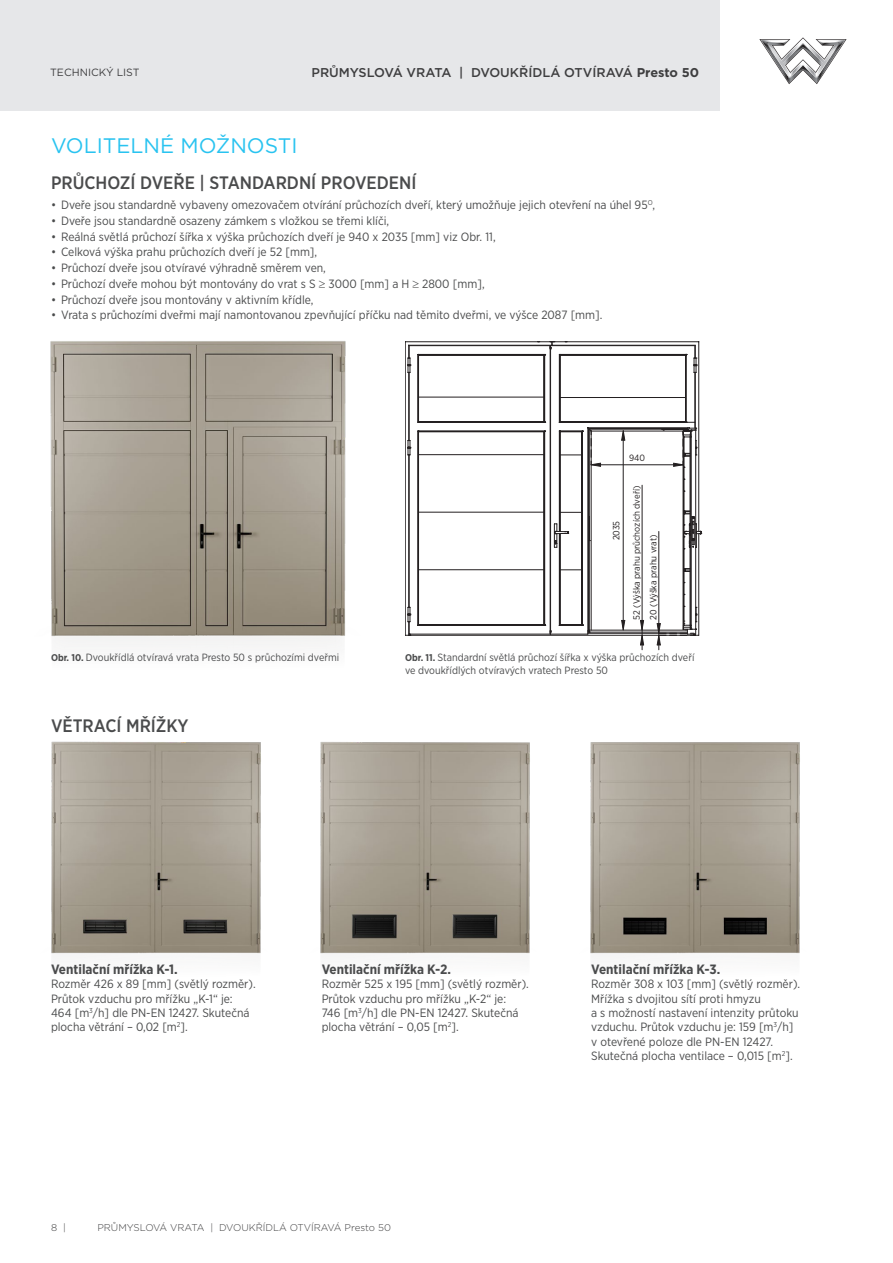
<style>
.page{position:relative;width:893px;height:1263px;background:#fff}
.page>*{position:absolute;margin:0;border:0;box-sizing:border-box;transform-origin:0 0}
.Page_header{font:21px "Gotham";color:#29c3f0}
.t1{font:500 18px "Gotham Narrow";color:#4a4b4c}
.t2{font:700 13.5px "Gotham Narrow";color:#4a4b4c}
.t3{font:500 12.75px "Gotham";color:#3e3e3f}
.t4{font:12px/14.4px "Gotham Narrow";color:#4a4b4c}
.t5{font:10.5px/12.8px "Gotham Narrow";color:#4a4b4c}
.t6{font:10.5px "Gotham";color:#3e3e3f}
.t7{font:300 9.75px "Gotham";color:#3e3e3f}
.t8{font:9.15px/16.5px "Gotham Narrow";color:#231f20}
.s1{font-weight:700}
.s2{font-weight:700;font-size:9.75px}
</style>
<div class="page">
<div style="left:0;top:0;width:721px;height:111px;background:#e6e7e9"></div>
<svg style="left:759px;top:37px;width:88px;height:47px"></svg>
<img style="left:50px;top:341px;width:296px;height:307px">
<svg style="left:640px;top:620px;width:4px;height:26px"></svg>
<svg style="left:621px;top:620px;width:4px;height:10px"></svg>
<svg style="left:621px;top:430px;width:4px;height:11px"></svg>
<hr style="left:418px;top:512px;width:126px;height:1px;background:#231f20">
<hr style="left:409px;top:372px;width:1px;height:68px;background:#231f20">
<hr style="left:409px;top:455px;width:1px;height:152px;background:#231f20">
<hr style="left:409px;top:634px;width:141px;height:1px;background:#231f20">
<hr style="left:544px;top:355px;width:1px;height:67px;background:#231f20">
<hr style="left:544px;top:431px;width:1px;height:194px;background:#231f20">
<hr style="left:418px;top:454px;width:126px;height:1px;background:#231f20">
<hr style="left:418px;top:569px;width:126px;height:1px;background:#231f20">
<hr style="left:418px;top:625px;width:127px;height:1px;background:#231f20">
<hr style="left:418px;top:624px;width:126px;height:1px;background:#231f20">
<hr style="left:418px;top:431px;width:126px;height:1px;background:#231f20">
<hr style="left:418px;top:422px;width:127px;height:1px;background:#231f20">
<hr style="left:418px;top:421px;width:126px;height:1px;background:#231f20">
<hr style="left:418px;top:354px;width:127px;height:1px;background:#231f20">
<hr style="left:418px;top:355px;width:126px;height:1px;background:#231f20">
<hr style="left:418px;top:397px;width:126px;height:1px;background:#231f20">
<hr style="left:418px;top:431px;width:1px;height:194px;background:#231f20">
<hr style="left:418px;top:355px;width:1px;height:67px;background:#231f20">
<hr style="left:686px;top:354px;width:1px;height:68px;background:#231f20">
<hr style="left:685px;top:355px;width:1px;height:67px;background:#231f20">
<hr style="left:560px;top:355px;width:1px;height:67px;background:#231f20">
<hr style="left:559px;top:355px;width:1px;height:67px;background:#231f20">
<hr style="left:560px;top:533px;width:1px;height:92px;background:#231f20">
<hr style="left:560px;top:432px;width:1px;height:99px;background:#231f20">
<hr style="left:559px;top:533px;width:1px;height:92px;background:#231f20">
<hr style="left:559px;top:431px;width:1px;height:100px;background:#231f20">
<hr style="left:560px;top:397px;width:125px;height:1px;background:#231f20">
<svg style="left:561px;top:512px;width:20px;height:1px"></svg>
<svg style="left:561px;top:569px;width:20px;height:1px"></svg>
<hr style="left:559px;top:422px;width:127px;height:1px;background:#231f20">
<hr style="left:560px;top:421px;width:125px;height:1px;background:#231f20">
<hr style="left:559px;top:354px;width:127px;height:1px;background:#231f20">
<hr style="left:560px;top:355px;width:126px;height:1px;background:#231f20">
<hr style="left:581px;top:432px;width:1px;height:193px;background:#231f20">
<hr style="left:582px;top:431px;width:1px;height:194px;background:#231f20">
<hr style="left:550px;top:346px;width:1px;height:288px;background:#231f20">
<hr style="left:551px;top:634px;width:37px;height:1px;background:#231f20">
<hr style="left:589px;top:429px;width:1px;height:201px;background:#231f20">
<hr style="left:588px;top:428px;width:1px;height:203px;background:#231f20">
<hr style="left:591px;top:431px;width:1px;height:199px;background:#231f20">
<hr style="left:588px;top:427px;width:101px;height:1px;background:#231f20">
<hr style="left:589px;top:429px;width:98px;height:1px;background:#231f20">
<hr style="left:589px;top:428px;width:98px;height:1px;background:#231f20">
<hr style="left:591px;top:431px;width:92px;height:1px;background:#231f20">
<svg style="left:559px;top:624px;width:31px;height:11px"></svg>
<hr style="left:589px;top:630px;width:98px;height:1px;background:#231f20">
<hr style="left:589px;top:632px;width:98px;height:1px;background:#231f20">
<svg style="left:554px;top:524px;width:15px;height:24px"></svg>
<hr style="left:698px;top:342px;width:1px;height:189px;background:#231f20">
<hr style="left:695px;top:372px;width:1px;height:56px;background:#231f20">
<hr style="left:552px;top:341px;width:147px;height:1px;background:#231f20">
<hr style="left:552px;top:345px;width:143px;height:1px;background:#231f20">
<hr style="left:405px;top:342px;width:1px;height:293px;background:#231f20">
<hr style="left:408px;top:455px;width:1px;height:152px;background:#231f20">
<hr style="left:408px;top:372px;width:1px;height:68px;background:#231f20">
<hr style="left:405px;top:341px;width:147px;height:1px;background:#231f20">
<hr style="left:409px;top:345px;width:143px;height:1px;background:#231f20">
<svg style="left:408px;top:440px;width:3px;height:16px"></svg>
<svg style="left:694px;top:341px;width:6px;height:32px"></svg>
<svg style="left:405px;top:341px;width:6px;height:32px"></svg>
<svg style="left:538px;top:341px;width:29px;height:15px"></svg>
<svg style="left:405px;top:607px;width:6px;height:29px"></svg>
<svg style="left:544px;top:624px;width:7px;height:11px"></svg>
<hr style="left:588px;top:633px;width:99px;height:1px;background:#231f20">
<hr style="left:410px;top:635px;width:284px;height:1px;background:#231f20">
<hr style="left:623px;top:433px;width:1px;height:195px;background:#231f20">
<hr style="left:591px;top:464px;width:92px;height:1px;background:#231f20">
<svg style="left:559px;top:427px;width:42px;height:40px"></svg>
<hr style="left:658px;top:531px;width:1px;height:119px;background:#231f20">
<svg style="left:657px;top:421px;width:45px;height:225px"></svg>
<hr style="left:642px;top:485px;width:1px;height:165px;background:#231f20">
<img style="left:51px;top:741px;width:210px;height:216px">
<img style="left:320px;top:742px;width:210px;height:215px">
<img style="left:590px;top:742px;width:210px;height:215px">
<p class="t6" style="left:50px;top:66px;width:91px">TECHNICKÝ LIST</p>
<p class="t3" style="left:311px;top:65px;width:389px">PRŮMYSLOVÁ VRATA | DVOUKŘÍDLÁ OTVÍRAVÁ <span class="s1">Presto 50</span></p>
<p class="Page_header" style="left:51px;top:132px;width:248px">VOLITELNÉ MOŽNOSTI</p>
<p class="t1" style="left:51px;top:171px;width:367px">PRŮCHOZÍ DVEŘE | STANDARDNÍ PROVEDENÍ</p>
<p class="t4" style="left:51px;top:198px;width:606px">• Dveře jsou standardně vybaveny omezovačem otvírání průchozích dveří, který umožňuje jejich otevření na úhel 95<sup>O</sup>,</p>
<p class="t4" style="left:51px;top:213px;width:340px">• Dveře jsou standardně osazeny zámkem s vložkou se třemi klíči,</p>
<p class="t4" style="left:51px;top:229px;width:446px">• Reálná světlá průchozí šířka x výška průchozích dveří je 940 x 2035 [mm] viz Obr. 11,</p>
<p class="t4" style="left:51px;top:245px;width:268px">• Celková výška prahu průchozích dveří je 52 [mm],</p>
<p class="t4" style="left:51px;top:261px;width:276px">• Průchozí dveře jsou otvíravé výhradně směrem ven,</p>
<p class="t4" style="left:51px;top:276px;width:435px">• Průchozí dveře mohou být montovány do vrat s S ≥ 3000 [mm] a H ≥ 2800 [mm],</p>
<p class="t4" style="left:51px;top:292px;width:264px">• Průchozí dveře jsou montovány v aktivním křídle,</p>
<p class="t4" style="left:51px;top:308px;width:553px">• Vrata s průchozími dveřmi mají namontovanou zpevňující příčku nad těmito dveřmi, ve výšce 2087 [mm].</p>
<p class="t8" style="left:608px;top:540px;width:21px;rotate:-90deg">2035</p>
<p class="t8" style="left:629px;top:450px;width:17px">940</p>
<p class="t8" style="left:628px;top:620px;width:135px;rotate:-90deg">52 (Výška prahu průchozích dveří)<br>20 (Výška prahu vrat)</p>
<p class="t5" style="left:51px;top:651px;width:290px"><span class="s2">Obr. 10.</span> Dvoukřídlá otvíravá vrata Presto 50 s průchozími dveřmi</p>
<p class="t5" style="left:405px;top:651px;width:291px"><span class="s2">Obr. 11.</span> Standardní světlá průchozí šířka x výška průchozích dveří ve dvoukřídlých otvíravých vratech Presto 50</p>
<p class="t1" style="left:51px;top:714px;width:139px">VĚTRACÍ MŘÍŽKY</p>
<p class="t2" style="left:51px;top:960px;width:128px">Ventilační mřížka K-1.</p>
<p class="t4" style="left:51px;top:976px;width:206px">Rozměr 426 x 89 [mm] (světlý rozměr).<br>Průtok vzduchu pro mřížku „K-1“ je:<br>464 [m<sup>3</sup>/h] dle PN-EN 12427. Skutečná plocha větrání – 0,02 [m<sup>2</sup>].</p>
<p class="t2" style="left:322px;top:960px;width:131px">Ventilační mřížka K-2.</p>
<p class="t4" style="left:322px;top:976px;width:209px">Rozměr 525 x 195 [mm] (světlý rozměr).<br>Průtok vzduchu pro mřížku „K-2“ je:<br>746 [m<sup>3</sup>/h] dle PN-EN 12427. Skutečná plocha větrání – 0,05 [m<sup>2</sup>].</p>
<p class="t2" style="left:591px;top:960px;width:131px">Ventilační mřížka K-3.</p>
<p class="t4" style="left:591px;top:976px;width:211px">Rozměr 308 x 103 [mm] (světlý rozměr).<br>Mřížka s dvojitou sítí proti hmyzu<br>a s možností nastavení intenzity průtoku vzduchu. Průtok vzduchu je: 159 [m<sup>3</sup>/h] v otevřené poloze dle PN-EN 12427.<br>Skutečná plocha ventilace – 0,015 [m<sup>2</sup>].</p>
<p class="t7" style="left:51px;top:1221px;width:16px">8 |</p>
<p class="t7" style="left:97px;top:1221px;width:295px">PRŮMYSLOVÁ VRATA | DVOUKŘÍDLÁ OTVÍRAVÁ Presto 50</p>
</div>
